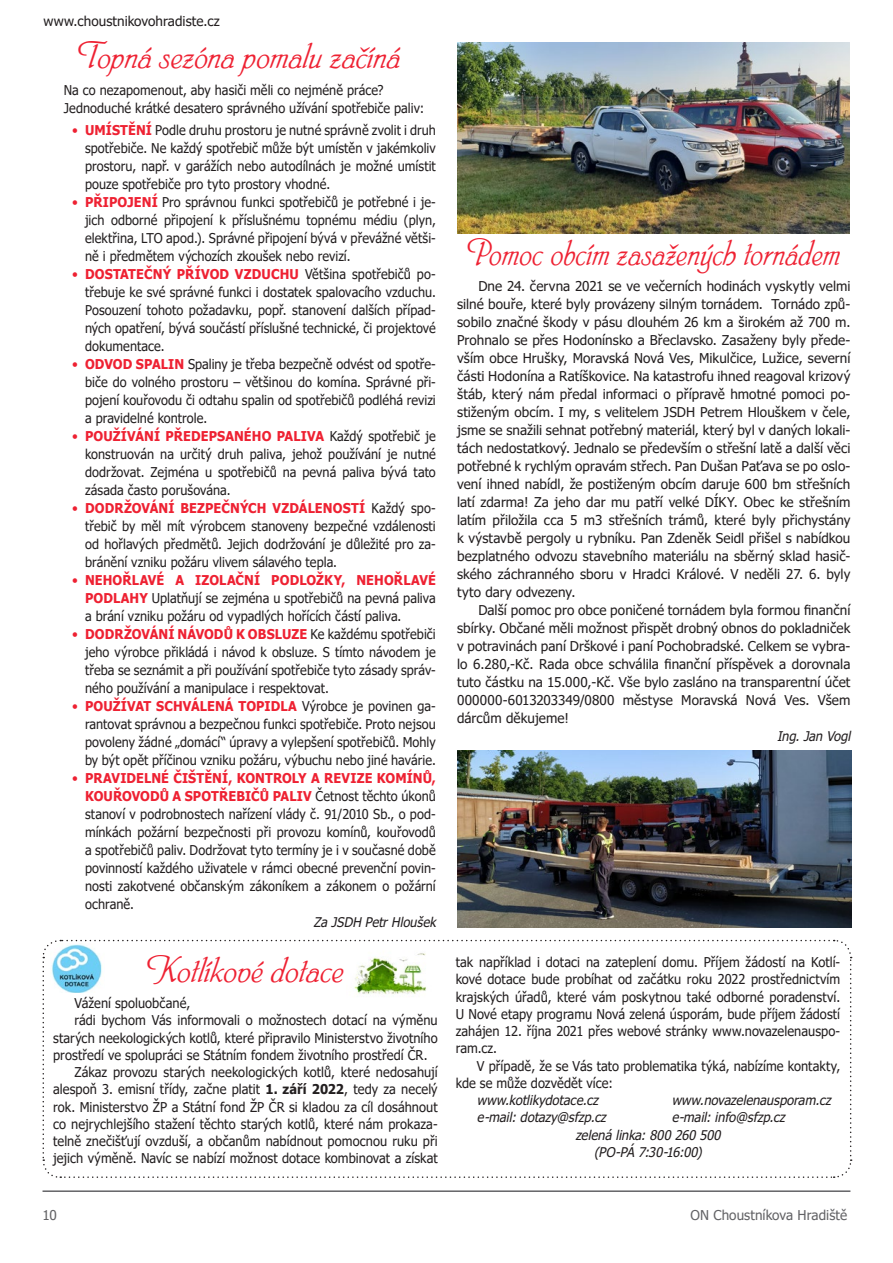
<style>
.page{position:relative;width:893px;height:1263px;background:#fff}
.page>*{position:absolute;margin:0;border:0;box-sizing:border-box;transform-origin:0 0}
.nadpis_blacksword{font:italic 36px "Phyllis CE";letter-spacing:-.005em;color:#ee2132;scale:.88 1}
.nadpis_blacksword-2{font:italic 36px "Phyllis CE";letter-spacing:-.005em;color:#ee2132;scale:.94 1}
.nadpis_blacksword-3{font:italic 36px "Phyllis CE";letter-spacing:-.005em;color:#ee2132;scale:.95 1}
.t1{font:13.5px/18px "Tahoma";letter-spacing:.005em;color:#231f20;text-align:justify;scale:.94 1}
.t2{font:13.5px/18px "Tahoma";letter-spacing:.005em;color:#231f20;text-align:justify}
.t3{font:13.5px/17.2px "Tahoma";letter-spacing:.005em;color:#231f20;text-align:justify;scale:.95 1}
.t4{font:italic 13.5px "Tahoma Faux";color:#231f20;scale:.95 1}
.t5{font:italic 13.5px "Tahoma Faux";color:#231f20;scale:.94 1}
.t6{font:13.5px "Tahoma";letter-spacing:.005em;color:#636366}
.s1{color:#ee2132}
.s2{font-weight:700;color:#ee2132}
.s3{font-weight:700}
</style>
<div class="page">
<hr style="left:43px;top:1190px;width:807px;height:2px;background:#636366">
<img style="left:457px;top:43px;width:393px;height:190px">
<img style="left:457px;top:750px;width:394px;height:177px">
<svg style="left:42px;top:939px;width:810px;height:239px"></svg>
<p class="t2" style="left:43px;top:12px;width:178px">www.choustnikovohradiste.cz</p>
<p class="nadpis_blacksword-2" style="left:78px;top:33px;width:345px">Topná sezóna pomalu začíná</p>
<p class="t1" style="left:64px;top:81px;width:342px">Na co nezapomenout, aby hasiči měli co nejméně práce?</p>
<p class="t1" style="left:64px;top:99px;width:385px">Jednoduché krátké desatero správného užívání spotřebiče paliv:</p>
<p class="t1" style="left:85px;top:122px;width:375px;text-indent:-13px"><span class="s1">•</span> <span class="s2">UMÍSTĚNÍ</span> Podle druhu prostoru je nutné správně zvolit i druh spotřebiče. Ne každý spotřebič může být umístěn v jakémkoliv prostoru, např. v garážích nebo autodílnách je možné umístit pouze spotřebiče pro tyto prostory vhodné.</p>
<p class="t1" style="left:85px;top:194px;width:375px;text-indent:-13px"><span class="s1">•</span> <span class="s2">PŘIPOJENÍ</span> Pro správnou funkci spotřebičů je potřebné i je&shy;jich odborné připojení k příslušnému topnému médiu (plyn, elektřina, LTO apod.). Správné připojení bývá v převážné větši&shy;ně i předmětem výchozích zkoušek nebo revizí.</p>
<p class="t1" style="left:85px;top:266px;width:375px;text-indent:-13px"><span class="s1">•</span> <span class="s2">DOSTATEČNÝ PŘÍVOD VZDUCHU</span> Většina spotřebičů po&shy;třebuje ke své správné funkci i dostatek spalovacího vzduchu.<br>Posouzení tohoto požadavku, popř. stanovení dalších případ&shy;ných opatření, bývá součástí příslušné technické, či projektové dokumentace.</p>
<p class="t1" style="left:85px;top:356px;width:375px;text-indent:-13px"><span class="s1">•</span> <span class="s2">ODVOD SPALIN</span> Spaliny je třeba bezpečně odvést od spotře&shy;biče do volného prostoru – většinou do komína. Správné při&shy;pojení kouřovodu či odtahu spalin od spotřebičů podléhá revizi a pravidelné kontrole.</p>
<p class="t1" style="left:85px;top:428px;width:375px;text-indent:-13px"><span class="s1">•</span> <span class="s2">POUŽÍVÁNÍ PŘEDEPSANÉHO PALIVA</span> Každý spotřebič je konstruován na určitý druh paliva, jehož používání je nutné dodržovat. Zejména u spotřebičů na pevná paliva bývá tato zásada často porušována.</p>
<p class="t1" style="left:85px;top:500px;width:375px;text-indent:-13px"><span class="s1">•</span> <span class="s2">DODRŽOVÁNÍ BEZPEČNÝCH VZDÁLENOSTÍ</span> Každý spo&shy;třebič by měl mít výrobcem stanoveny bezpečné vzdálenosti od hořlavých předmětů. Jejich dodržování je důležité pro za&shy;bránění vzniku požáru vlivem sálavého tepla.</p>
<p class="t1" style="left:85px;top:572px;width:375px;text-indent:-13px"><span class="s1">•</span> <span class="s2">NEHOŘLAVÉ A IZOLAČNÍ PODLOŽKY, NEHOŘLAVÉ PODLAHY</span> Uplatňují se zejména u spotřebičů na pevná paliva a brání vzniku požáru od vypadlých hořících částí paliva.</p>
<p class="t1" style="left:85px;top:626px;width:375px;text-indent:-13px"><span class="s1">•</span> <span class="s2">DODRŽOVÁNÍ NÁVODŮ K OBSLUZE</span> Ke každému spotřebiči jeho výrobce přikládá i návod k obsluze. S tímto návodem je třeba se seznámit a při používání spotřebiče tyto zásady správ&shy;ného používání a manipulace i respektovat.</p>
<p class="t1" style="left:85px;top:698px;width:375px;text-indent:-13px"><span class="s1">•</span> <span class="s2">POUŽÍVAT SCHVÁLENÁ TOPIDLA</span> Výrobce je povinen ga&shy;rantovat správnou a bezpečnou funkci spotřebiče. Proto nejsou povoleny žádné „domácí“ úpravy a vylepšení spotřebičů. Mohly by být opět příčinou vzniku požáru, výbuchu nebo jiné havárie.</p>
<p class="t1" style="left:85px;top:770px;width:375px;text-indent:-13px"><span class="s1">•</span> <span class="s2">PRAVIDELNÉ ČIŠTĚNÍ, KONTROLY A REVIZE KOMÍNŮ, KOUŘOVODŮ A SPOTŘEBIČŮ PALIV</span> Četnost těchto úkonů stanoví v podrobnostech nařízení vlády č. 91/2010 Sb., o pod&shy;mínkách požární bezpečnosti při provozu komínů, kouřovodů a spotřebičů paliv. Dodržovat tyto termíny je i v současné době povinností každého uživatele v rámci obecné prevenční povin&shy;nosti zakotvené občanským zákoníkem a zákonem o požární ochraně.</p>
<p class="t5" style="left:313px;top:913px;width:132px">Za JSDH Petr Hloušek</p>
<p class="nadpis_blacksword-3" style="left:147px;top:947px;width:209px">Kotlíkové dotace</p>
<p class="t3" style="left:74px;top:995px;width:123px">Vážení spoluobčané,</p>
<p class="t3" style="left:53px;top:1012px;width:406px;text-indent:21px">rádi bychom Vás informovali o možnostech dotací na výměnu starých neekologických kotlů, které připravilo Ministerstvo životního prostředí ve spolupráci se Státním fondem životního prostředí ČR.</p>
<p class="t3" style="left:53px;top:1064px;width:406px;text-indent:21px">Zákaz provozu starých neekologických kotlů, které nedosahují alespoň 3. emisní třídy, začne platit <span class="s3">1. září 2022</span>, tedy za necelý rok. Ministerstvo ŽP a Státní fond ŽP ČR si kladou za cíl dosáhnout co nejrychlejšího stažení těchto starých kotlů, které nám prokaza&shy;telně znečišťují ovzduší, a občanům nabídnout pomocnou ruku při jejich výměně. Navíc se nabízí možnost dotace kombinovat a získat</p>
<p class="nadpis_blacksword" style="left:467px;top:230px;width:426px">Pomoc obcím zasažených tornádem</p>
<p class="t2" style="left:457px;top:278px;width:395px;text-indent:21px">Dne 24. června 2021 se ve večerních hodinách vyskytly velmi silné bouře, které byly provázeny silným tornádem. Tornádo způ&shy;sobilo značné škody v pásu dlouhém 26 km a širokém až 700 m.<br>Prohnalo se přes Hodonínsko a Břeclavsko. Zasaženy byly přede&shy;vším obce Hrušky, Moravská Nová Ves, Mikulčice, Lužice, severní části Hodonína a Ratíškovice. Na katastrofu ihned reagoval krizový štáb, který nám předal informaci o přípravě hmotné pomoci po&shy;stiženým obcím. I my, s velitelem JSDH Petrem Hlouškem v čele, jsme se snažili sehnat potřebný materiál, který byl v daných lokali&shy;tách nedostatkový. Jednalo se především o střešní latě a další věci potřebné k rychlým opravám střech. Pan Dušan Paťava se po oslo&shy;vení ihned nabídl, že postiženým obcím daruje 600 bm střešních latí zdarma! Za jeho dar mu patří velké DÍKY. Obec ke střešním latím přiložila cca 5 m3 střešních trámů, které byly přichystány k výstavbě pergoly u rybníku. Pan Zdeněk Seidl přišel s nabídkou bezplatného odvozu stavebního materiálu na sběrný sklad hasič&shy;ského záchranného sboru v Hradci Králové. V neděli 27. 6. byly tyto dary odvezeny.</p>
<p class="t2" style="left:457px;top:602px;width:395px;text-indent:21px">Další pomoc pro obce poničené tornádem byla formou finanční sbírky. Občané měli možnost přispět drobný obnos do pokladniček v potravinách paní Drškové i paní Pochobradské. Celkem se vybra&shy;lo 6.280,-Kč. Rada obce schválila finanční příspěvek a dorovnala tuto částku na 15.000,-Kč. Vše bylo zasláno na transparentní účet 000000-6013203349/0800 městyse Moravská Nová Ves. Všem dárcům děkujeme!</p>
<p class="t5" style="left:777px;top:727px;width:80px">Ing. Jan Vogl</p>
<p class="t3" style="left:456px;top:954px;width:406px">tak například i dotaci na zateplení domu. Příjem žádostí na Kotlí&shy;kové dotace bude probíhat od začátku roku 2022 prostřednictvím krajských úřadů, které vám poskytnou také odborné poradenství.<br>U Nové etapy programu Nová zelená úsporám, bude příjem žádostí zahájen 12. října 2021 přes webové stránky www.novazelenauspo&shy;ram.cz.</p>
<p class="t3" style="left:456px;top:1058px;width:406px;text-indent:21px">V případě, že se Vás tato problematika týká, nabízíme kontakty, kde se může dozvědět více:</p>
<p class="t4" style="left:477px;top:1091px;width:129px">www.kotlikydotace.cz</p>
<p class="t4" style="left:672px;top:1091px;width:169px">www.novazelenausporam.cz</p>
<p class="t4" style="left:477px;top:1108px;width:137px">e-mail: dotazy@sfzp.cz</p>
<p class="t4" style="left:672px;top:1108px;width:121px">e-mail: info@sfzp.cz</p>
<p class="t4" style="left:575px;top:1126px;width:154px">zelená linka: 800 260 500</p>
<p class="t4" style="left:594px;top:1143px;width:115px">(PO-PÁ 7:30-16:00)</p>
<p class="t6" style="left:43px;top:1206px;width:16px">10</p>
<p class="t6" style="left:691px;top:1206px;width:158px">ON Choustníkova Hradiště</p>
</div>
